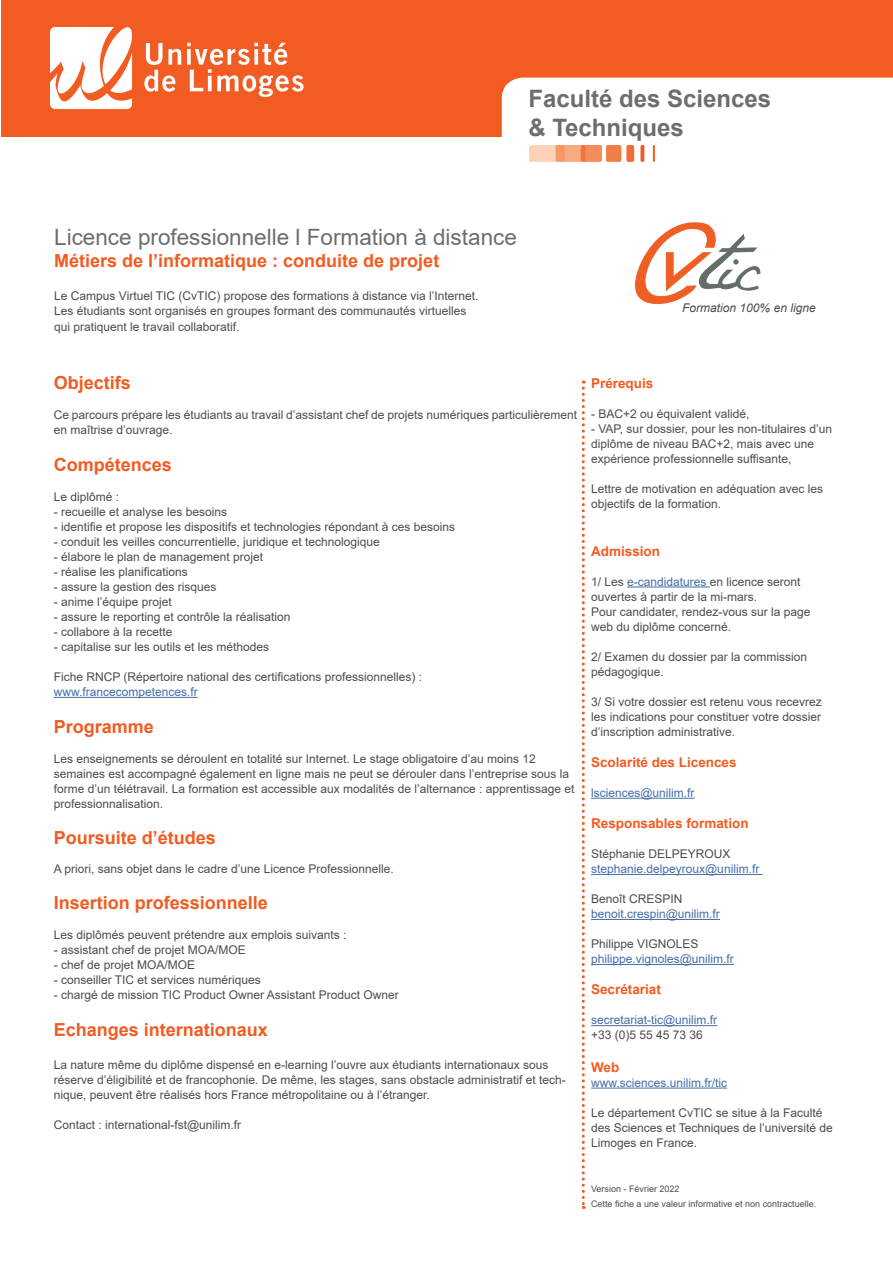
<style>
.page{position:relative;width:893px;height:1263px;background:#fff}
.page>*{position:absolute;margin:0;border:0;box-sizing:border-box;transform-origin:0 0}
.t1{font:700 24px/28.8px "Arial";color:#6c6d70}
.t2{font:22.5px "Arial";color:#6c6d70}
.t3{font:700 18px "Arial";color:#f25b21}
.t4{font:700 13.5px "Arial";color:#f25b21}
.t5{font:12px/15px "Arial";color:#4b4c4d}
.t6{font:12px "Arial";color:#436da8}
.t7{font:italic 12px "Arial";color:#4b4c4d}
.t8{font:9px/15px "Arial";color:#4b4c4d}
.s1{color:#436da8}
</style>
<div class="page">
<hr style="left:627px;top:586px;width:83px;height:1px;background:#436da8">
<hr style="left:591px;top:798px;width:104px;height:1px;background:#436da8">
<hr style="left:591px;top:874px;width:172px;height:1px;background:#436da8">
<hr style="left:591px;top:919px;width:129px;height:1px;background:#436da8">
<hr style="left:591px;top:964px;width:143px;height:1px;background:#436da8">
<hr style="left:591px;top:1025px;width:126px;height:1px;background:#436da8">
<hr style="left:591px;top:1087px;width:136px;height:1px;background:#436da8">
<svg style="left:582px;top:381px;width:3px;height:828px"></svg>
<hr style="left:54px;top:697px;width:144px;height:1px;background:#436da8">
<div style="left:1px;top:0;width:892px;height:136px;background:#f25b21"></div>
<svg style="left:50px;top:27px;width:83px;height:82px"></svg>
<svg style="left:144px;top:43px;width:37px;height:49px"></svg>
<svg style="left:187px;top:43px;width:117px;height:54px"></svg>
<div style="left:502px;top:78px;width:391px;height:84px;background:#fff"></div>
<img style="left:530px;top:146px;width:125px;height:15px">
<img style="left:634px;top:222px;width:127px;height:82px">
<h1 class="t1" style="left:528px;top:84px;width:244px">Faculté des Sciences &amp; Techniques</h1>
<h2 class="t2" style="left:54px;top:222px;width:464px">Licence professionnelle l Formation à distance</h2>
<h3 class="t3" style="left:54px;top:248px;width:387px">Métiers de l’informatique : conduite de projet</h3>
<p class="t5" style="left:54px;top:288px;width:426px">Le Campus Virtuel TIC (CvTIC) propose des formations à distance via l’Internet.<br>Les étudiants sont organisés en groupes formant des communautés virtuelles</p>
<p class="t5" style="left:54px;top:319px;width:187px">qui pratiquent le travail collaboratif.</p>
<p class="t7" style="left:682px;top:300px;width:135px">Formation 100% en ligne</p>
<h3 class="t3" style="left:54px;top:370px;width:79px">Objectifs</h3>
<p class="t5" style="left:54px;top:408px;width:525px">Ce parcours prépare les étudiants au travail d’assistant chef de projets numériques particulièrement en maîtrise d’ouvrage.</p>
<h3 class="t3" style="left:54px;top:452px;width:120px">Compétences</h3>
<p class="t5" style="left:54px;top:489px;width:67px">Le diplômé :</p>
<p class="t5" style="left:54px;top:504px;width:175px">- recueille et analyse les besoins</p>
<p class="t5" style="left:54px;top:519px;width:403px">- identifie et propose les dispositifs et technologies répondant à ces besoins</p>
<p class="t5" style="left:54px;top:534px;width:328px">- conduit les veilles concurrentielle, juridique et technologique</p>
<p class="t5" style="left:54px;top:549px;width:211px">- élabore le plan de management projet</p>
<p class="t5" style="left:54px;top:564px;width:136px">- réalise les planifications</p>
<p class="t5" style="left:54px;top:579px;width:164px">- assure la gestion des risques</p>
<p class="t5" style="left:54px;top:594px;width:120px">- anime l’équipe projet</p>
<p class="t5" style="left:54px;top:609px;width:238px">- assure le reporting et contrôle la réalisation</p>
<p class="t5" style="left:54px;top:624px;width:120px">- collabore à la recette</p>
<p class="t5" style="left:54px;top:639px;width:217px">- capitalise sur les outils et les méthodes</p>
<p class="t5" style="left:54px;top:669px;width:370px">Fiche RNCP (Répertoire national des certifications professionnelles) :</p>
<p class="t6" style="left:54px;top:684px;width:146px">www.francecompetences.fr</p>
<h3 class="t3" style="left:54px;top:714px;width:102px">Programme</h3>
<p class="t5" style="left:54px;top:751px;width:522px">Les enseignements se déroulent en totalité sur Internet. Le stage obligatoire d’au moins 12 semaines est accompagné également en ligne mais ne peut se dérouler dans l’entreprise sous la forme d’un télétravail. La formation est accessible aux modalités de l’alternance : apprentissage et professionnalisation.</p>
<h3 class="t3" style="left:54px;top:825px;width:164px">Poursuite d’études</h3>
<p class="t5" style="left:54px;top:861px;width:342px">A priori, sans objet dans le cadre d’une Licence Professionnelle.</p>
<h3 class="t3" style="left:54px;top:890px;width:216px">Insertion professionnelle</h3>
<p class="t5" style="left:54px;top:927px;width:294px">Les diplômés peuvent prétendre aux emplois suivants :</p>
<p class="t5" style="left:54px;top:942px;width:194px">- assistant chef de projet MOA/MOE</p>
<p class="t5" style="left:54px;top:957px;width:143px">- chef de projet MOA/MOE</p>
<p class="t5" style="left:54px;top:972px;width:209px">- conseiller TIC et services numériques</p>
<p class="t5" style="left:54px;top:987px;width:347px">- chargé de mission TIC Product Owner Assistant Product Owner</p>
<h3 class="t3" style="left:54px;top:1017px;width:216px">Echanges internationaux</h3>
<p class="t5" style="left:54px;top:1057px;width:514px">La nature même du diplôme dispensé en e-learning l’ouvre aux étudiants internationaux sous réserve d’éligibilité et de francophonie. De même, les stages, sans obstacle administratif et tech&shy;nique, peuvent être réalisés hors France métropolitaine ou à l’étranger.</p>
<p class="t5" style="left:54px;top:1117px;width:189px">Contact : international-fst@unilim.fr</p>
<p class="t4" style="left:591px;top:374px;width:64px">Prérequis</p>
<p class="t5" style="left:591px;top:406px;width:160px">- BAC+2 ou équivalent validé,</p>
<p class="t5" style="left:591px;top:421px;width:242px">- VAP, sur dossier, pour les non-titulaires d’un diplôme de niveau BAC+2, mais avec une expérience professionnelle suffisante,</p>
<p class="t5" style="left:591px;top:481px;width:234px">Lettre de motivation en adéquation avec les objectifs de la formation.</p>
<p class="t4" style="left:591px;top:541px;width:71px">Admission</p>
<p class="t5" style="left:591px;top:574px;width:221px">1/ Les <span class="s1">e-candidatures</span> en licence seront ouvertes à partir de la mi-mars.<br>Pour candidater, rendez-vous sur la page web du diplôme concerné.</p>
<p class="t5" style="left:591px;top:649px;width:218px">2/ Examen du dossier par la commission pédagogique.</p>
<p class="t5" style="left:591px;top:694px;width:232px;text-align:justify">3/ Si votre dossier est retenu vous recevrez les indications pour constituer votre dossier d’inscription administrative.</p>
<p class="t4" style="left:591px;top:753px;width:147px">Scolarité des Licences</p>
<p class="t6" style="left:591px;top:784px;width:105px">lsciences@unilim.fr</p>
<p class="t4" style="left:591px;top:814px;width:159px">Responsables formation</p>
<p class="t5" style="left:591px;top:846px;width:141px">Stéphanie DELPEYROUX</p>
<p class="t6" style="left:591px;top:861px;width:170px">stephanie.delpeyroux@unilim.fr</p>
<p class="t5" style="left:591px;top:891px;width:93px">Benoît CRESPIN</p>
<p class="t6" style="left:591px;top:906px;width:130px">benoit.crespin@unilim.fr</p>
<p class="t5" style="left:591px;top:936px;width:109px">Philippe VIGNOLES</p>
<p class="t6" style="left:591px;top:951px;width:144px">philippe.vignoles@unilim.fr</p>
<p class="t4" style="left:591px;top:980px;width:71px">Secrétariat</p>
<p class="t6" style="left:591px;top:1012px;width:128px">secretariat-tic@unilim.fr</p>
<p class="t5" style="left:591px;top:1027px;width:113px">+33 (0)5 55 45 73 36</p>
<p class="t4" style="left:591px;top:1057px;width:30px">Web</p>
<p class="t6" style="left:591px;top:1074px;width:138px">www.sciences.unilim.fr/tic</p>
<p class="t5" style="left:591px;top:1105px;width:243px">Le département CvTIC se situe à la Faculté des Sciences et Techniques de l’université de<br>Limoges en France.</p>
<p class="t8" style="left:591px;top:1181px;width:227px">Version - Février 2022<br>Cette fiche a une valeur informative et non contractuelle.</p>
</div>
